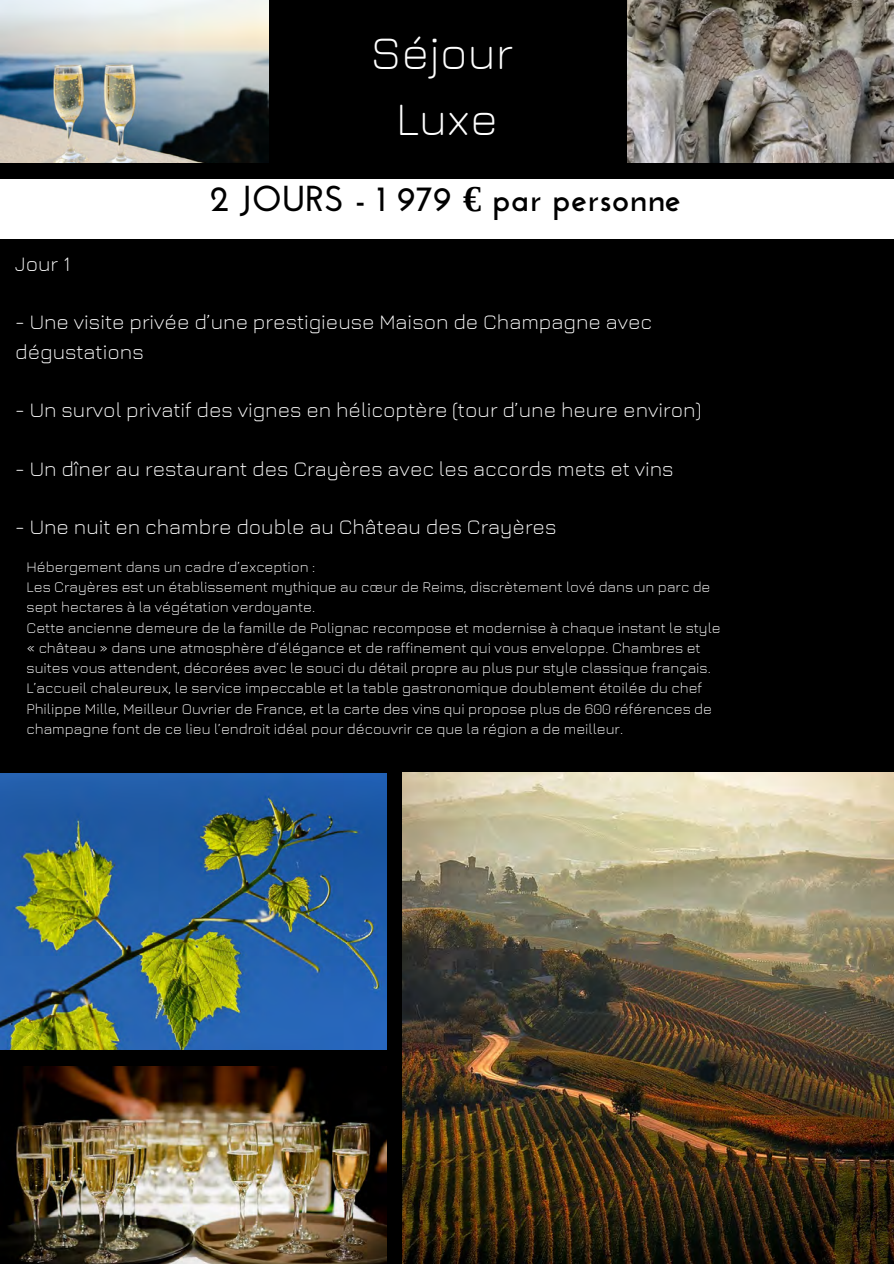
<style>
.page{position:relative;width:894px;height:1264px;background:#fff}
.page>*{position:absolute;margin:0;border:0;box-sizing:border-box;transform-origin:0 0}
.t1{font:300 47.25px/65.2px "Jura";color:#fff;text-align:center}
.t2{font:700 36px "Josefin Sans";color:#000}
.t3{font:300 21px/29.2px "Jura";color:#fff}
.t4{font:300 15px/20.2px "Jura";color:#fff}
.s1{font-family:"Liberation Serif"}
</style>
<div class="page">
<img style="left:626px;top:0;width:267px;height:164px">
<div style="left:267px;top:0;width:359px;height:178px;background:#000"></div>
<img style="left:0;top:772px;width:387px;height:278px">
<div style="left:0;top:239px;width:893px;height:533px;background:#000"></div>
<img style="left:1px;top:0;width:268px;height:164px">
<div style="left:0;top:164px;width:893px;height:15px;background:#000"></div>
<img style="left:0;top:1065px;width:387px;height:198px">
<div style="left:387px;top:771px;width:16px;height:492px;background:#000"></div>
<div style="left:0;top:1050px;width:395px;height:15px;background:#000"></div>
<img style="left:402px;top:772px;width:491px;height:491px">
<h1 class="t1" style="left:370px;top:19px;width:144px">Séjour<br>Luxe</h1>
<h3 class="t3" style="left:15px;top:248px;width:56px">Jour 1</h3>
<h2 class="t2" style="left:210px;top:184px;width:472px">2 JOURS - 1 979 <span class="s1">€</span> par personne</h2>
<h3 class="t3" style="left:15px;top:307px;width:638px">- Une visite privée d’une prestigieuse Maison de Champagne avec dégustations</h3>
<h3 class="t3" style="left:15px;top:395px;width:687px">- Un survol privatif des vignes en hélicoptère (tour d’une heure environ)</h3>
<h3 class="t3" style="left:15px;top:453px;width:659px">- Un dîner au restaurant des Crayères avec les accords mets et vins</h3>
<h3 class="t3" style="left:15px;top:512px;width:542px">- Une nuit en chambre double au Château des Crayères</h3>
<p class="t4" style="left:27px;top:556px;width:695px">Hébergement dans un cadre d’exception :<br>Les Crayères est un établissement mythique au cœur de Reims, discrètement lové dans un parc de sept hectares à la végétation verdoyante.<br>Cette ancienne demeure de la famille de Polignac recompose et modernise à chaque instant le style « château » dans une atmosphère d’élégance et de raffinement qui vous enveloppe. Chambres et suites vous attendent, décorées avec le souci du détail propre au plus pur style classique français.<br>L’accueil chaleureux, le service impeccable et la table gastronomique doublement étoilée du chef Philippe Mille, Meilleur Ouvrier de France, et la carte des vins qui propose plus de 600 références de champagne font de ce lieu l’endroit idéal pour découvrir ce que la région a de meilleur.</p>
</div>
